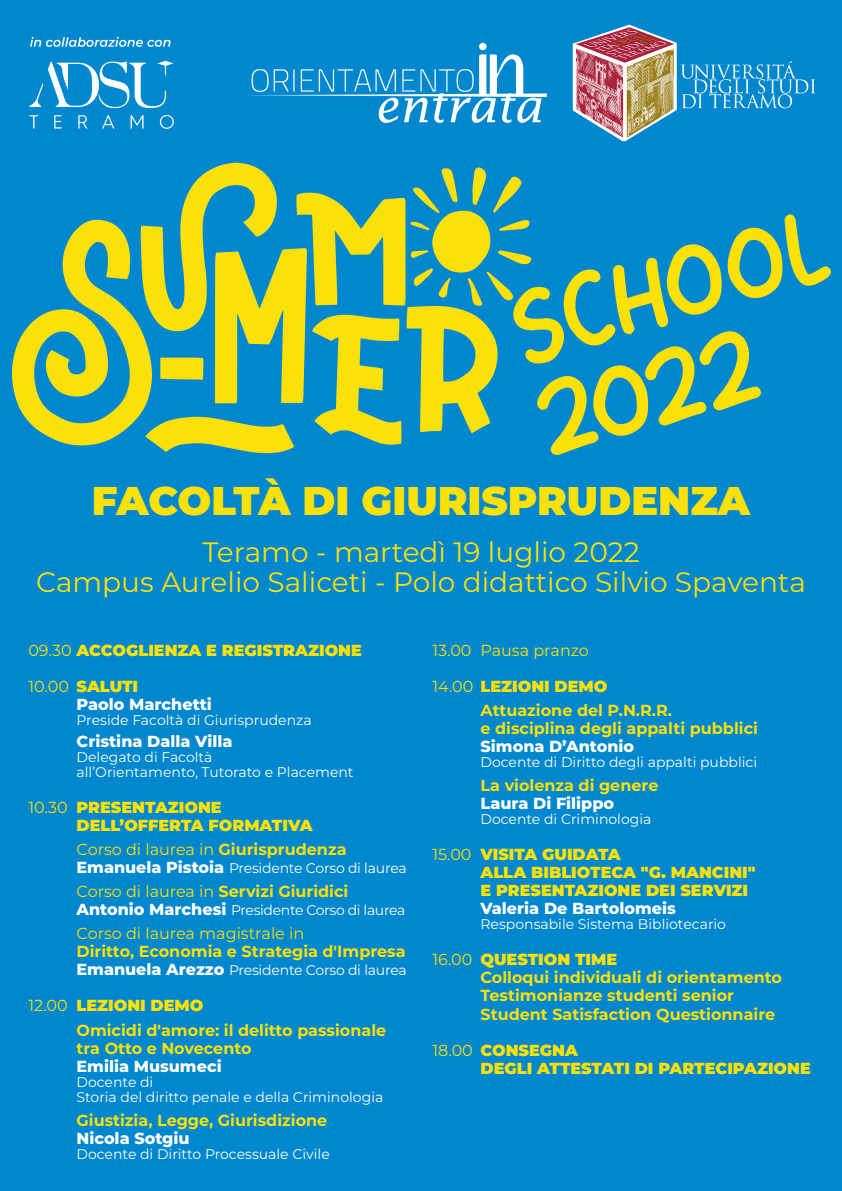
<style>
.page{position:relative;width:842px;height:1191px;background:#fff}
.page>*{position:absolute;margin:0;border:0;box-sizing:border-box;transform-origin:0 0}
.t1{font:900 40px "Montserrat";color:#fae10b}
.t2{font:28px/30px "Montserrat";color:#fae10b;text-align:center}
.t3{font:700 16px/18px "Montserrat";color:#fae10b}
.t4{font:900 16px/18px "Montserrat";color:#fae10b}
.t5{font:800 16px/18px "Montserrat";color:#fff}
.t6{font:16px "Montserrat";color:#fae10b}
.t7{font:14px/15px "Montserrat";color:#fff}
.t8{font:14px "Montserrat";letter-spacing:-.025em;color:#fff}
.s1{font-weight:400}
.s2{font-weight:400;color:#fae10b}
.s3{font-weight:900;color:#fae10b}
.s4{font-weight:700}
.s5{font-weight:800;font-size:16px}
.s6{font-weight:900}
</style>
<div class="page">
<img style="left:0;top:0;width:842px;height:1191px">
<h1 class="t1" style="left:92px;top:485px;width:660px">FACOLTÀ DI GIURISPRUDENZA</h1>
<h2 class="t2" style="left:36px;top:539px;width:771px">Teramo - martedì 19 luglio 2022<br>Campus Aurelio Saliceti - Polo didattico Silvio Spaventa</h2>
<p class="t4" style="left:28px;top:643px;width:335px"><span class="s1">09.30</span> ACCOGLIENZA E REGISTRAZIONE</p>
<p class="t5" style="left:77px;top:679px;width:137px;text-indent:-48px"><span class="s2">10.00</span> <span class="s3">SALUTI<br></span>Paolo Marchetti</p>
<p class="t7" style="left:77px;top:714px;width:237px">Preside Facoltà di Giurisprudenza</p>
<p class="t5" style="left:77px;top:734px;width:157px">Cristina Dalla Villa</p>
<p class="t7" style="left:77px;top:751px;width:279px">Delegato di Facoltà<br>all’Orientamento, Tutorato e Placement</p>
<p class="t4" style="left:77px;top:800px;width:238px;text-indent:-48px"><span class="s1">10.30</span> PRESENTAZIONE<br>DELL’OFFERTA FORMATIVA</p>
<p class="t6" style="left:77px;top:843px;width:272px">Corso di laurea in <span class="s4">Giurisprudenza</span></p>
<p class="t7" style="left:77px;top:862px;width:332px"><span class="s5">Emanuela Pistoia</span> Presidente Corso di laurea</p>
<p class="t3" style="left:77px;top:884px;width:273px"><span class="s1">Corso di laurea in</span> Servizi Giuridici</p>
<p class="t8" style="left:77px;top:905px;width:330px"><span class="s5">Antonio Marchesi</span> Presidente Corso di laurea</p>
<p class="t6" style="left:77px;top:927px;width:229px">Corso di laurea magistrale in</p>
<p class="t3" style="left:77px;top:944px;width:331px">Diritto, Economia e Strategia d'Impresa</p>
<p class="t7" style="left:77px;top:964px;width:332px"><span class="s5">Emanuela Arezzo</span> Presidente Corso di laurea</p>
<p class="t3" style="left:77px;top:995px;width:311px;line-height:24px;text-indent:-48px"><span class="s1">12.00</span> <span class="s6">LEZIONI DEMO<br></span>Omicidi d'amore: il delitto passionale</p>
<p class="t3" style="left:77px;top:1040px;width:177px">tra Otto e Novecento</p>
<p class="t5" style="left:77px;top:1058px;width:147px">Emilia Musumeci</p>
<p class="t7" style="left:77px;top:1075px;width:308px">Docente di<br>Storia del diritto penale e della Criminologia</p>
<p class="t3" style="left:77px;top:1112px;width:252px">Giustizia, Legge, Giurisdizione</p>
<p class="t5" style="left:77px;top:1130px;width:115px">Nicola Sotgiu</p>
<p class="t7" style="left:77px;top:1147px;width:255px">Docente di Diritto Processuale Civile</p>
<p class="t6" style="left:432px;top:644px;width:158px">13.00 Pausa pranzo</p>
<p class="t3" style="left:480px;top:676px;width:193px;line-height:24px;text-indent:-48px"><span class="s1">14.00</span> <span class="s6">LEZIONI DEMO<br></span>Attuazione del P.N.R.R.</p>
<p class="t3" style="left:480px;top:721px;width:279px">e disciplina degli appalti pubblici</p>
<p class="t5" style="left:480px;top:739px;width:155px">Simona D’Antonio</p>
<p class="t7" style="left:480px;top:756px;width:278px">Docente di Diritto degli appalti pubblici</p>
<p class="t3" style="left:480px;top:778px;width:179px">La violenza di genere</p>
<p class="t5" style="left:480px;top:796px;width:135px">Laura Di Filippo</p>
<p class="t7" style="left:480px;top:813px;width:172px">Docente di Criminologia</p>
<p class="t4" style="left:480px;top:847px;width:277px;text-indent:-48px"><span class="s1">15.00</span> VISITA GUIDATA<br>ALLA BIBLIOTECA "G. MANCINI"<br>E PRESENTAZIONE DEI SERVIZI</p>
<p class="t5" style="left:480px;top:901px;width:197px">Valeria De Bartolomeis</p>
<p class="t7" style="left:480px;top:918px;width:247px">Responsabile Sistema Bibliotecario</p>
<p class="t3" style="left:480px;top:952px;width:303px;text-indent:-48px"><span class="s1">16.00</span> <span class="s6">QUESTION TIME<br></span>Colloqui individuali di orientamento<br>Testimonianze studenti senior<br>Student Satisfaction Questionnaire</p>
<p class="t4" style="left:480px;top:1042px;width:332px;text-indent:-48px"><span class="s1">18.00</span> CONSEGNA<br>DEGLI ATTESTATI DI PARTECIPAZIONE</p>
</div>
